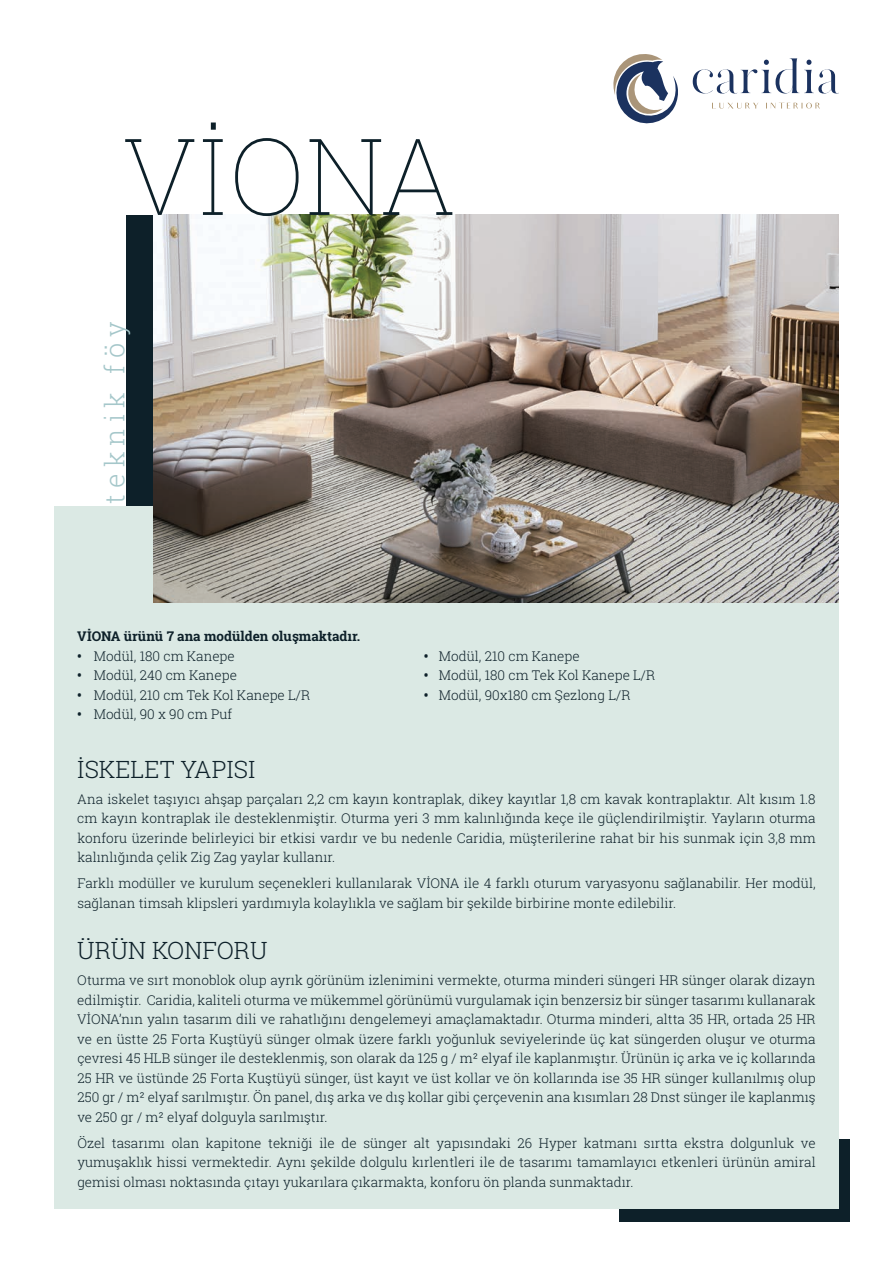
<style>
.page{position:relative;width:893px;height:1263px;background:#fff}
.page>*{position:absolute;margin:0;border:0;box-sizing:border-box;transform-origin:0 0}
.t1{font:100 106.5px "Roboto Slab";color:#0d2029}
.t2{font:300 27px "Roboto Slab";letter-spacing:.22em;color:#a5c7ca}
.t3{font:300 24px "Roboto Slab";color:#0d2029}
.t4{font:300 13.5px/19.5px "Roboto Slab";color:#0d2029;text-align:justify}
.t5{font:700 13.5px "Roboto Slab";color:#0d2029}
.s1{font-weight:700}
</style>
<div class="page">
<div style="left:619px;top:1140px;width:231px;height:82px;background:#0d2029"></div>
<div style="left:126px;top:215px;width:64px;height:301px;background:#0d2029"></div>
<div style="left:54px;top:507px;width:785px;height:702px;background:#dbe9e4"></div>
<svg style="left:712px;top:103px;width:46px;height:6px"></svg>
<svg style="left:766px;top:103px;width:54px;height:6px"></svg>
<svg style="left:613px;top:54px;width:65px;height:70px"></svg>
<svg style="left:692px;top:58px;width:147px;height:36px"></svg>
<img style="left:153px;top:215px;width:686px;height:388px">
<h1 class="t1" style="left:122px;top:103px;width:336px">VİONA</h1>
<h2 class="t2" style="left:96px;top:504px;width:183px;rotate:-90deg">teknik föy</h2>
<p class="t5" style="left:77px;top:627px;width:284px">VİONA ürünü 7 ana modülden oluşmaktadır.</p>
<p class="t4" style="left:77px;top:646px;width:159px"><span class="s1">•</span> Modül, 180 cm Kanepe</p>
<p class="t4" style="left:424px;top:646px;width:157px"><span class="s1">•</span> Modül, 210 cm Kanepe</p>
<p class="t4" style="left:77px;top:665px;width:161px"><span class="s1">•</span> Modül, 240 cm Kanepe</p>
<p class="t4" style="left:424px;top:665px;width:233px"><span class="s1">•</span> Modül, 180 cm Tek Kol Kanepe L/R</p>
<p class="t4" style="left:77px;top:685px;width:234px"><span class="s1">•</span> Modül, 210 cm Tek Kol Kanepe L/R</p>
<p class="t4" style="left:424px;top:685px;width:208px"><span class="s1">•</span> Modül, 90x180 cm Şezlong L/R</p>
<p class="t4" style="left:77px;top:704px;width:157px"><span class="s1">•</span> Modül, 90 x 90 cm Puf</p>
<h3 class="t3" style="left:77px;top:753px;width:180px">İSKELET YAPISI</h3>
<p class="t4" style="left:77px;top:789px;width:740px">Ana iskelet taşıyıcı ahşap parçaları 2,2 cm kayın kontraplak, dikey kayıtlar 1,8 cm kavak kontraplaktır. Alt kısım 1.8 cm kayın kontraplak ile desteklenmiştir. Oturma yeri 3 mm kalınlığında keçe ile güçlendirilmiştir. Yayların oturma konforu üzerinde belirleyici bir etkisi vardır ve bu nedenle Caridia, müşterilerine rahat bir his sunmak için 3,8 mm kalınlığında çelik Zig Zag yaylar kullanır.</p>
<p class="t4" style="left:77px;top:873px;width:740px">Farklı modüller ve kurulum seçenekleri kullanılarak VİONA ile 4 farklı oturum varyasyonu sağlanabilir. Her modül, sağlanan timsah klipsleri yardımıyla kolaylıkla ve sağlam bir şekilde birbirine monte edilebilir.</p>
<h3 class="t3" style="left:77px;top:934px;width:192px">ÜRÜN KONFORU</h3>
<p class="t4" style="left:77px;top:970px;width:740px">Oturma ve sırt monoblok olup ayrık görünüm izlenimini vermekte, oturma minderi süngeri HR sünger olarak dizayn edilmiştir. Caridia, kaliteli oturma ve mükemmel görünümü vurgulamak için benzersiz bir sünger tasarımı kullanarak VİONA’nın yalın tasarım dili ve rahatlığını dengelemeyi amaçlamaktadır. Oturma minderi, altta 35 HR, ortada 25 HR ve en üstte 25 Forta Kuştüyü sünger olmak üzere farklı yoğunluk seviyelerinde üç kat süngerden oluşur ve oturma çevresi 45 HLB sünger ile desteklenmiş, son olarak da 125 g / m² elyaf ile kaplanmıştır. Ürünün iç arka ve iç kollarında 25 HR ve üstünde 25 Forta Kuştüyü sünger, üst kayıt ve üst kollar ve ön kollarında ise 35 HR sünger kullanılmış olup 250 gr / m² elyaf sarılmıştır. Ön panel, dış arka ve dış kollar gibi çerçevenin ana kısımları 28 Dnst sünger ile kaplanmış ve 250 gr / m² elyaf dolguyla sarılmıştır.</p>
<p class="t4" style="left:77px;top:1133px;width:740px">Özel tasarımı olan kapitone tekniği ile de sünger alt yapısındaki 26 Hyper katmanı sırtta ekstra dolgunluk ve yumuşaklık hissi vermektedir. Aynı şekilde dolgulu kırlentleri ile de tasarımı tamamlayıcı etkenleri ürünün amiral gemisi olması noktasında çıtayı yukarılara çıkarmakta, konforu ön planda sunmaktadır.</p>
</div>
